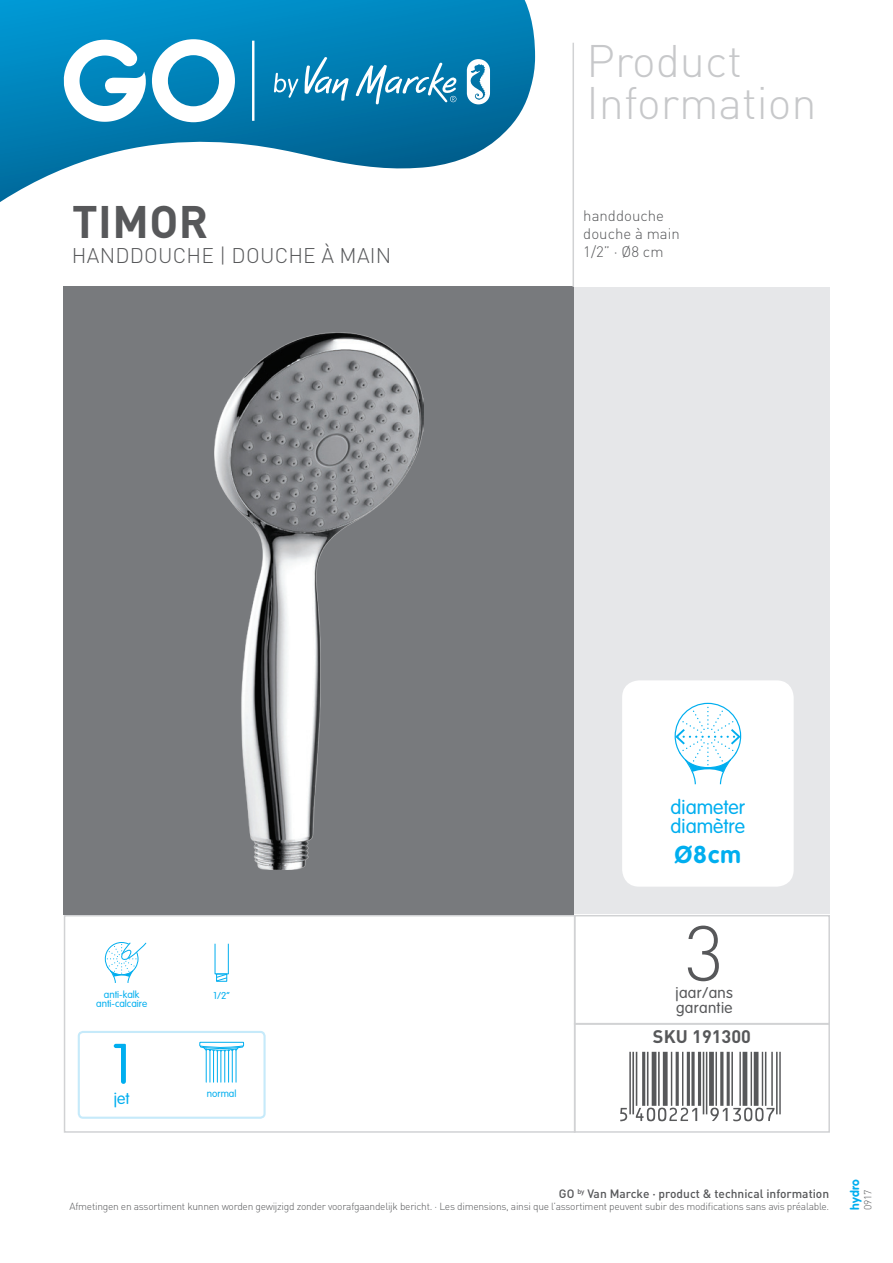
<style>
.page{position:relative;width:893px;height:1263px;background:#fff}
.page>*{position:absolute;margin:0;border:0;box-sizing:border-box;transform-origin:0 0}
.t1{font:90px "EANA";color:#57585a}
.t2{font:300 76.65px "DINOT";color:#57585a}
.t3{font:300 55.8px "VAG Rounded Std";color:#00aeef}
.t4{font:300 45px/42px "DINOT";color:#c7c8ca}
.t5{font:700 45px "DINOT";letter-spacing:.01em;color:#57585a}
.t6{font:700 24px "VAG Rounded Std";color:#00aeef}
.t7{font:300 21px "DINOT";letter-spacing:.01em;color:#57585a}
.t8{font:300 19.8px/19.4px "VAG Rounded Std";color:#00aeef}
.t9{font:700 18px "DINOT";color:#57585a}
.t10{font:300 15.9px "VAG Rounded Std";color:#00aeef}
.t11{font:300 15.3px/15px "VAG Rounded Std";letter-spacing:.025em;color:#57585a}
.t12{font:300 15px/18px "DINOT";color:#57585a}
.t13{font:500 12px "DINOT";color:#57585a}
.t14{font:700 12px "VAG Rounded Std";color:#00aeef}
.t15{font:300 10.2px "DINOT";letter-spacing:-.025em;color:#57585a}
.t16{font:300 9.9px "VAG Rounded Std";color:#00aeef}
</style>
<div class="page">
<div style="left:64px;top:915px;width:512px;height:218px;border:2px solid #d1d2d4"></div>
<div style="left:574px;top:915px;width:256px;height:109px;border:2px solid #d1d2d4"></div>
<svg style="left:0;top:0;width:535px;height:202px"></svg>
<svg style="left:274px;top:73px;width:24px;height:25px"></svg>
<svg style="left:467px;top:59px;width:23px;height:45px"></svg>
<svg style="left:304px;top:57px;width:45px;height:45px"></svg>
<svg style="left:355px;top:62px;width:102px;height:43px"></svg>
<svg style="left:152px;top:39px;width:83px;height:83px"></svg>
<svg style="left:63px;top:36px;width:83px;height:86px"></svg>
<hr style="left:252px;top:41px;width:2px;height:80px;background:#fff">
<div style="left:64px;top:287px;width:510px;height:628px;background:#787a7d"></div>
<div style="left:574px;top:287px;width:255px;height:627px;background:#e6e7e9"></div>
<hr style="left:572px;top:43px;width:2px;height:244px;background:#d1d2d4">
<div style="left:574px;top:1023px;width:256px;height:110px;border:2px solid #d1d2d4"></div>
<img style="left:214px;top:332px;width:210px;height:537px">
<svg style="left:199px;top:1041px;width:45px;height:11px"></svg>
<hr style="left:228px;top:1050px;width:1px;height:32px;background:#00aeef">
<hr style="left:232px;top:1050px;width:1px;height:32px;background:#00aeef">
<hr style="left:236px;top:1049px;width:1px;height:33px;background:#00aeef">
<hr style="left:221px;top:1050px;width:1px;height:32px;background:#00aeef">
<hr style="left:213px;top:1050px;width:1px;height:32px;background:#00aeef">
<hr style="left:210px;top:1050px;width:1px;height:32px;background:#00aeef">
<hr style="left:206px;top:1049px;width:1px;height:33px;background:#00aeef">
<hr style="left:217px;top:1050px;width:1px;height:32px;background:#00aeef">
<hr style="left:224px;top:1050px;width:1px;height:32px;background:#00aeef">
<div style="left:78px;top:1031px;width:188px;height:88px;border:2px solid #c6eafa;border-radius:4px"></div>
<svg style="left:216px;top:974px;width:12px;height:8px"></svg>
<div style="left:215px;top:943px;width:14px;height:31px;border:1px solid #00aeef"></div>
<div style="left:216px;top:974px;width:11px;height:7px;border:1px solid #00aeef"></div>
<svg style="left:105px;top:942px;width:41px;height:41px"></svg>
<div style="left:622px;top:680px;width:172px;height:207px;background:#fff;border-radius:17px"></div>
<div style="left:622px;top:680px;width:172px;height:172px;background:#fff"></div>
<svg style="left:674px;top:702px;width:68px;height:83px"></svg>
<h3 class="t5" style="left:72px;top:191px;width:138px">TIMOR</h3>
<h3 class="t7" style="left:72px;top:241px;width:321px">HANDDOUCHE | DOUCHE À MAIN</h3>
<h3 class="t4" style="left:587px;top:38px;width:232px">Product<br>Information</h3>
<h3 class="t12" style="left:583px;top:206px;width:98px">handdouche douche à main<br>1/2” · Ø8 cm</h3>
<h3 class="t8" style="left:671px;top:798px;width:76px">diameter diamètre</h3>
<h3 class="t6" style="left:675px;top:840px;width:68px">Ø8cm</h3>
<p class="t16" style="left:104px;top:988px;width:37px">anti-kalk</p>
<p class="t16" style="left:214px;top:990px;width:18px">1/2”</p>
<p class="t16" style="left:96px;top:998px;width:52px">anti-calcaire</p>
<h3 class="t3" style="left:112px;top:1032px;width:21px">1</h3>
<h3 class="t10" style="left:114px;top:1089px;width:17px">jet</h3>
<p class="t16" style="left:207px;top:1088px;width:31px">normal</p>
<h2 class="t2" style="left:685px;top:901px;width:41px">3</h2>
<h3 class="t11" style="left:675px;top:985px;width:59px">jaar/ans garantie</h3>
<h3 class="t9" style="left:653px;top:1024px;width:99px">SKU 191300</h3>
<h1 class="t1" style="left:623px;top:1049px;width:159px">&amp;EQQCCR|913007]</h1>
<p class="t13" style="left:559px;top:1185px;width:272px">GO <sup>by</sup> Van Marcke · product &amp; technical information</p>
<p class="t15" style="left:70px;top:1199px;width:761px">Afmetingen en assortiment kunnen worden gewijzigd zonder voorafgaandelijk bericht. · Les dimensions, ainsi que l’assortiment peuvent subir des modifications sans avis préalable.</p>
<p class="t14" style="left:848px;top:1210px;width:32px;rotate:-90deg">hydro</p>
<p class="t15" style="left:861px;top:1210px;width:22px;rotate:-90deg">0917</p>
</div>
